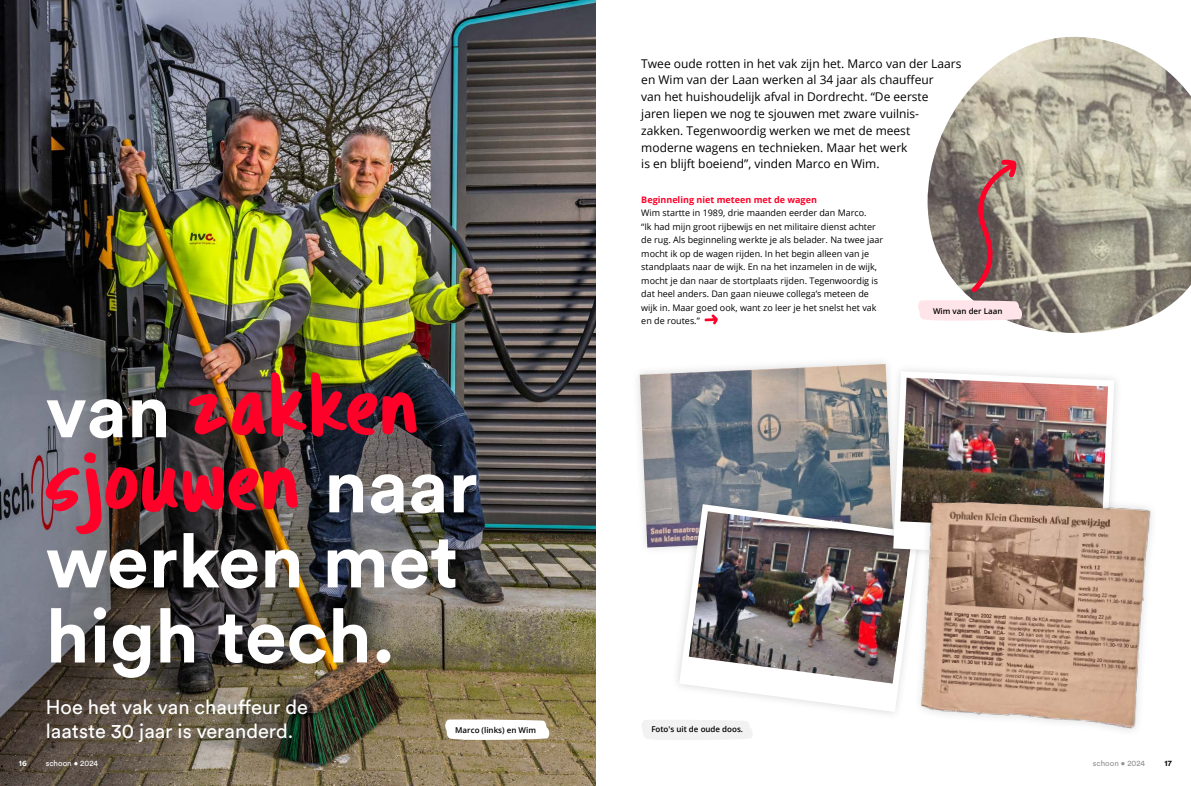
<style>
.page{position:relative;width:1191px;height:786px;background:#fff}
.page>*{position:absolute;margin:0;border:0;box-sizing:border-box;transform-origin:0 0}
.H1_-_Titel{font:93.8px/75px "Tragic Marker";color:#ff0028}
.H1_-_Titel-2{font:700 75px/75px "Circular Std";color:#fff}
.Subtitel_-_groot{font:20px/24px "Circular Std";color:#fff}
.H3_-_Alinea_intro{font:12px/16.8px "Open Sans";color:#000}
.Bodytekst{font:9px/13.5px "Open Sans";color:#000}
.H5_-_Subparagraafkop{font:700 9px "Open Sans";color:#ff0028}
.Bijschrift{font:600 8px "Open Sans";color:#000}
.t1{font:8px "Circular Std";color:#fff}
.t2{font:8px "Circular Std";color:#919191}
.t3{font:700 8px "Circular Std";color:#fff}
.t4{font:700 8px "Circular Std";color:#000}
.s1{font-family:"Circular Std";font-weight:700;font-size:75px;color:#fff}
</style>
<div class="page">
<img style="left:640px;top:364px;width:244px;height:183px">
<img style="left:0;top:0;width:595px;height:785px">
<svg style="left:445px;top:719px;width:104px;height:20px"></svg>
<div style="left:642px;top:720px;width:110px;height:19px;background:#f2f2f2"></div>
<img style="left:933px;top:37px;width:258px;height:296px">
<svg style="left:704px;top:314px;width:14px;height:11px"></svg>
<svg style="left:918px;top:158px;width:104px;height:162px"></svg>
<div style="left:671px;top:495px;width:256px;height:225px;background:#000;opacity:.15"></div>
<svg style="left:679px;top:504px;width:233px;height:207px"></svg>
<img style="left:689px;top:511px;width:222px;height:172px">
<div style="left:884px;top:362px;width:238px;height:204px;background:#000;opacity:.15"></div>
<svg style="left:893px;top:371px;width:221px;height:186px"></svg>
<img style="left:900px;top:377px;width:208px;height:153px">
<img style="left:912px;top:491px;width:240px;height:240px">
<p class="H1_-_Titel" style="left:46px;top:365px;width:433px"><span class="s1">van</span> zakken sjouwen <span class="s1">naar</span></p>
<p class="H1_-_Titel-2" style="left:46px;top:521px;width:414px">werken met high tech.</p>
<p class="Subtitel_-_groot" style="left:46px;top:694px;width:264px">Hoe het vak van chauffeur de laatste 30 jaar is veranderd.</p>
<p class="Bijschrift" style="left:455px;top:723px;width:82px">Marco (links) en Wim</p>
<p class="H3_-_Alinea_intro" style="left:641px;top:54px;width:322px">Twee oude rotten in het vak zijn het. Marco van der Laars en Wim van der Laan werken al 34 jaar als chauffeur<br>van het huishoudelijk afval in Dordrecht. “De eerste<br>jaren liepen we nog te sjouwen met zware vuilnis&shy;zakken. Tegenwoordig werken we met de meest moderne wagens en technieken. Maar het werk<br>is en blijft boeiend”, vinden Marco en Wim.</p>
<p class="H5_-_Subparagraafkop" style="left:641px;top:193px;width:177px">Beginneling niet meteen met de wagen</p>
<p class="Bodytekst" style="left:641px;top:206px;width:243px">Wim startte in 1989, drie maanden eerder dan Marco.<br>“Ik had mijn groot rijbewijs en net militaire dienst achter de rug. Als beginneling werkte je als belader. Na twee jaar mocht ik op de wagen rijden. In het begin alleen van je standplaats naar de wijk. En na het inzamelen in de wijk, mocht je dan naar de stortplaats rijden. Tegenwoordig is dat heel anders. Dan gaan nieuwe collega’s meteen de wijk in. Maar goed ook, want zo leer je het snelst het vak en de routes.”</p>
<p class="Bijschrift" style="left:933px;top:305px;width:71px">Wim van der Laan</p>
<p class="Bijschrift" style="left:651px;top:723px;width:93px">Foto's uit de oude doos.</p>
<p class="t3" style="left:19px;top:758px;width:9px">16</p>
<p class="t1" style="left:46px;top:758px;width:54px">schoon • 2024</p>
<p class="t2" style="left:1093px;top:758px;width:54px">schoon • 2024</p>
<p class="t4" style="left:1164px;top:758px;width:9px">17</p>
</div>
